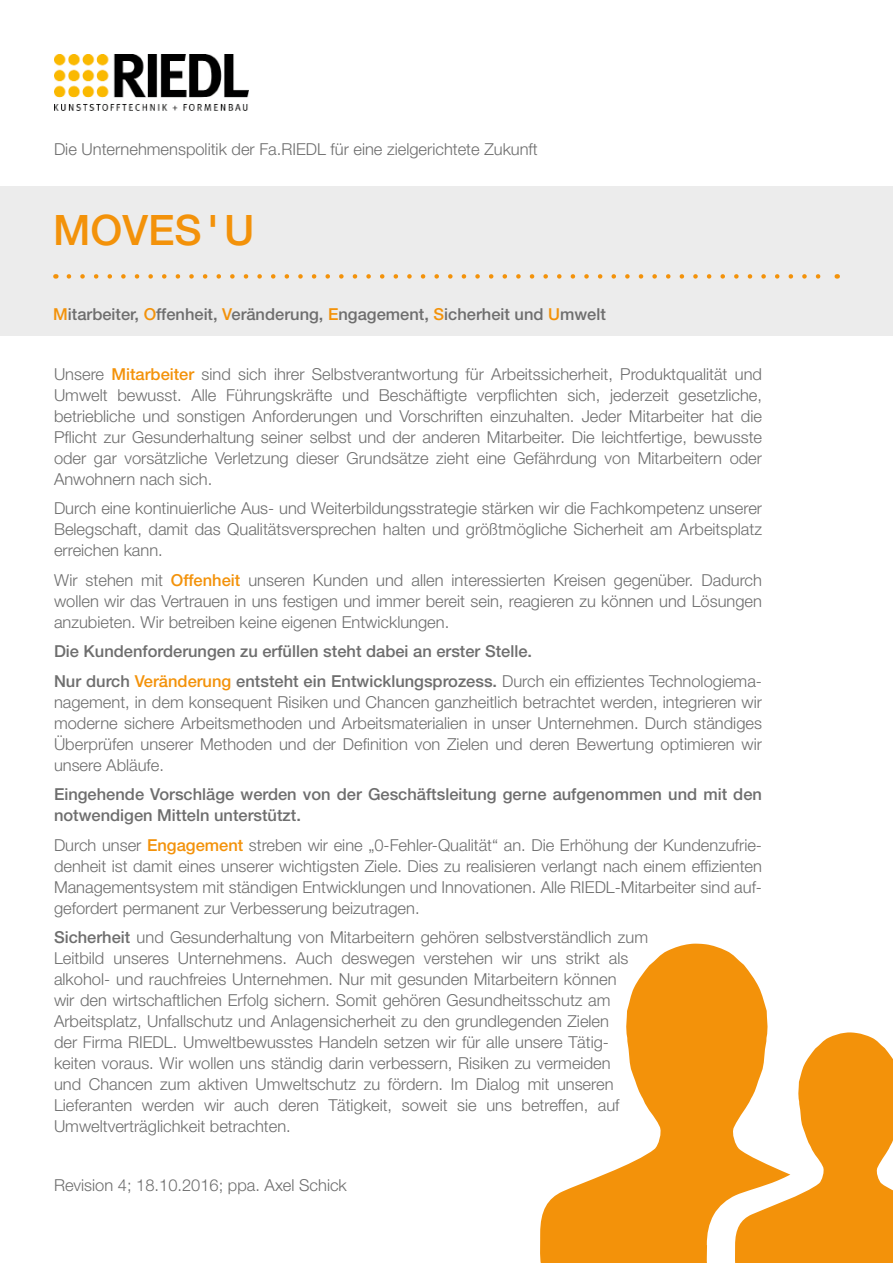
<style>
.page{position:relative;width:893px;height:1263px;background:#fff}
.page>*{position:absolute;margin:0;border:0;box-sizing:border-box;transform-origin:0 0}
.t1{font:500 42px "Helvetica Neue LT Std";color:#f3920a}
.t2{font:300 16.5px/21px "Helvetica Neue LT Std";color:#6e6e6e;text-align:justify}
.t3{font:500 16.5px/29.5px "Helvetica Neue LT Std";color:#6e6e6e}
.s1{color:#f3920a}
.s2{font-weight:500;color:#f3920a}
.s3{font-weight:300}
.s4{font-weight:500}
</style>
<div class="page">
<img style="left:54px;top:54px;width:194px;height:57px">
<svg style="left:540px;top:943px;width:353px;height:320px;fill:#f3920a"></svg>
<div style="left:0;top:186px;width:893px;height:150px;background:#ececec"></div>
<svg style="left:69px;top:274px;width:752px;height:5px"></svg>
<p class="t2" style="left:54px;top:138px;width:485px">Die Unternehmenspolitik der Fa.RIEDL für eine zielgerichtete Zukunft</p>
<h1 class="t1" style="left:53px;top:205px;width:203px">MOVES'U</h1>
<p class="t3" style="left:53px;top:299px;width:554px"><span class="s1">M</span>itarbeiter, <span class="s1">O</span>ffenheit, <span class="s1">V</span>eränderung, <span class="s1">E</span>ngagement, <span class="s1">S</span>icherheit und <span class="s1">U</span>mwelt</p>
<p class="t2" style="left:54px;top:363px;width:710px">Unsere <span class="s2">Mitarbeiter</span> sind sich ihrer Selbstverantwortung für Arbeitssicherheit, Produktqualität und Umwelt bewusst. Alle Führungskräfte und Beschäftigte verpflichten sich, jederzeit gesetzliche, betriebliche und sonstigen Anforderungen und Vorschriften einzuhalten. Jeder Mitarbeiter hat die Pflicht zur Gesunderhaltung seiner selbst und der anderen Mitarbeiter. Die leichtfertige, bewusste oder gar vorsätzliche Verletzung dieser Grundsätze zieht eine Gefährdung von Mitarbeitern oder Anwohnern nach sich.</p>
<p class="t2" style="left:54px;top:497px;width:710px">Durch eine kontinuierliche Aus- und Weiterbildungsstrategie stärken wir die Fachkompetenz unserer Belegschaft, damit das Qualitätsversprechen halten und größtmögliche Sicherheit am Arbeitsplatz erreichen kann.</p>
<p class="t2" style="left:54px;top:569px;width:710px">Wir stehen mit <span class="s2">Offenheit</span> unseren Kunden und allen interessierten Kreisen gegenüber. Dadurch wollen wir das Vertrauen in uns festigen und immer bereit sein, reagieren zu können und Lösungen anzubieten. Wir betreiben keine eigenen Entwicklungen.</p>
<p class="t3" style="left:54px;top:636px;width:709px">Die Kundenforderungen zu erfüllen steht dabei an erster Stelle.<br>Nur durch <span class="s1">Veränderung</span> entsteht ein Entwicklungsprozess. <span class="s3">Durch ein effizientes Technologiema-</span></p>
<p class="t2" style="left:54px;top:691px;width:710px">nagement, in dem konsequent Risiken und Chancen ganzheitlich betrachtet werden, integrieren wir moderne sichere Arbeitsmethoden und Arbeitsmaterialien in unser Unternehmen. Durch ständiges Überprüfen unserer Methoden und der Definition von Zielen und deren Bewertung optimieren wir unsere Abläufe.</p>
<p class="t3" style="left:54px;top:783px;width:709px;line-height:21px">Eingehende Vorschläge werden von der Geschäftsleitung gerne aufgenommen und mit den notwendigen Mitteln unterstützt.</p>
<p class="t2" style="left:54px;top:834px;width:710px">Durch unser <span class="s2">Engagement</span> streben wir eine „0-Fehler-Qualität“ an. Die Erhöhung der Kundenzufrie&shy;denheit ist damit eines unserer wichtigsten Ziele. Dies zu realisieren verlangt nach einem effizienten Managementsystem mit ständigen Entwicklungen und Innovationen. Alle RIEDL-Mitarbeiter sind auf&shy;gefordert permanent zur Verbesserung beizutragen.</p>
<p class="t2" style="left:54px;top:926px;width:596px;text-align:left"><span class="s4">Sicherheit</span> und Gesunderhaltung von Mitarbeitern gehören selbstverständlich zum Leitbild unseres Unternehmens. Auch deswegen verstehen wir uns strikt als alkohol- und rauchfreies Unternehmen. Nur mit gesunden Mitarbeitern können<br>wir den wirtschaftlichen Erfolg sichern. Somit gehören Gesundheitsschutz am Arbeitsplatz, Unfallschutz und Anlagensicherheit zu den grundlegenden Zielen<br>der Firma RIEDL. Umweltbewusstes Handeln setzen wir für alle unsere Tätig&shy;keiten voraus. Wir wollen uns ständig darin verbessern, Risiken zu vermeiden<br>und Chancen zum aktiven Umweltschutz zu fördern. Im Dialog mit unseren Lieferanten werden wir auch deren Tätigkeit, soweit sie uns betreffen, auf Umweltverträglichkeit betrachten.</p>
<p class="t2" style="left:54px;top:1174px;width:294px">Revision 4; 18.10.2016; ppa. Axel Schick</p>
</div>
